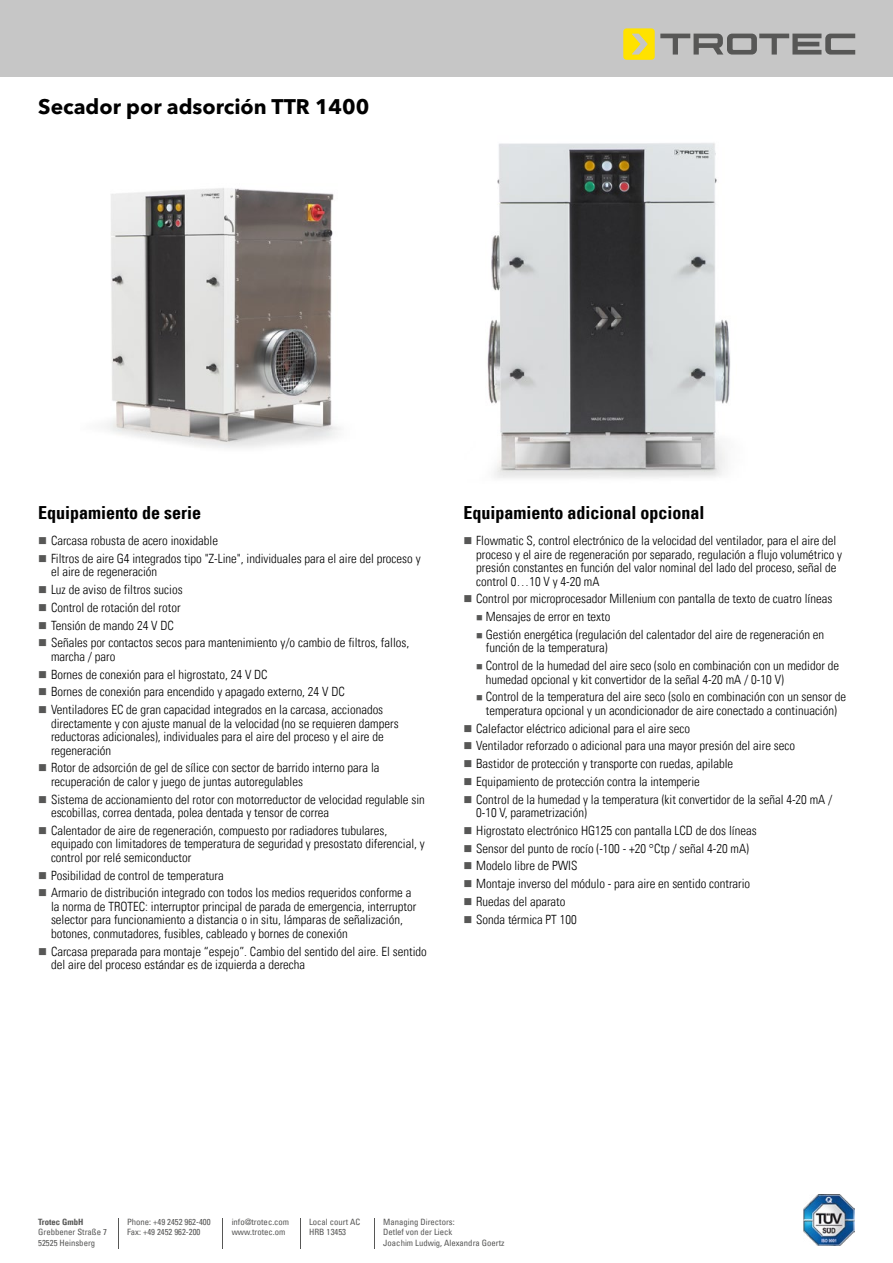
<style>
.page{position:relative;width:893px;height:1263px;background:#fff}
.page>*{position:absolute;margin:0;border:0;box-sizing:border-box;transform-origin:0 0}
.t1{font:700 21px "Avenir Next W1 G";color:#000}
.t2{font:18px "Univers Com 67 Bold Cond";color:#000}
.t3{font:12.75px/13.5px "Univers Com 47 Light Cond";color:#000}
.t4{font:condensed 8.7px/10.5px "Univers Com 57";color:#575756}
.t5{font:8.7px "Univers Com 67 Bold Cond";color:#575756}
.s1{color:#575756}
</style>
<div class="page">
<img style="left:106px;top:188px;width:234px;height:260px">
<img style="left:487px;top:143px;width:244px;height:335px">
<div style="left:0;top:0;width:893px;height:77px;background:#c6c6c6"></div>
<svg style="left:623px;top:28px;width:232px;height:32px"></svg>
<img style="left:803px;top:1194px;width:52px;height:51px">
<hr style="left:374px;top:1218px;width:1px;height:30px;background:#575756">
<hr style="left:222px;top:1218px;width:1px;height:30px;background:#575756">
<hr style="left:118px;top:1218px;width:1px;height:30px;background:#575756">
<hr style="left:300px;top:1218px;width:1px;height:30px;background:#575756">
<h1 class="t1" style="left:38px;top:93px;width:333px">Secador por adsorción TTR 1400</h1>
<h2 class="t2" style="left:38px;top:502px;width:164px">Equipamiento de serie</h2>
<p class="t3" style="left:38px;top:534px;width:181px"><span class="s1">■</span> Carcasa robusta de acero inoxidable</p>
<p class="t3" style="left:51px;top:552px;width:371px;text-indent:-13px"><span class="s1">■</span> Filtros de aire G4 integrados tipo "Z-Line", individuales para el aire del proceso y el aire de regeneración</p>
<p class="t3" style="left:38px;top:583px;width:146px"><span class="s1">■</span> Luz de aviso de filtros sucios</p>
<p class="t3" style="left:38px;top:601px;width:144px"><span class="s1">■</span> Control de rotación del rotor</p>
<p class="t3" style="left:38px;top:618px;width:137px"><span class="s1">■</span> Tensión de mando 24 V DC</p>
<p class="t3" style="left:51px;top:636px;width:360px;text-indent:-13px"><span class="s1">■</span> Señales por contactos secos para mantenimiento y/o cambio de filtros, fallos, marcha / paro</p>
<p class="t3" style="left:38px;top:667px;width:231px"><span class="s1">■</span> Bornes de conexión para el higrostato, 24 V DC</p>
<p class="t3" style="left:38px;top:685px;width:308px"><span class="s1">■</span> Bornes de conexión para encendido y apagado externo, 24 V DC</p>
<p class="t3" style="left:51px;top:703px;width:349px;text-indent:-13px"><span class="s1">■</span> Ventiladores EC de gran capacidad integrados en la carcasa, accionados directamente y con ajuste manual de la velocidad (no se requieren dampers reductoras adicionales), individuales para el aire del proceso y el aire de regeneración</p>
<p class="t3" style="left:51px;top:761px;width:330px;text-indent:-13px"><span class="s1">■</span> Rotor de adsorción de gel de sílice con sector de barrido interno para la recuperación de calor y juego de juntas autoregulables</p>
<p class="t3" style="left:51px;top:792px;width:375px;text-indent:-13px"><span class="s1">■</span> Sistema de accionamiento del rotor con motorreductor de velocidad regulable sin escobillas, correa dentada, polea dentada y tensor de correa</p>
<p class="t3" style="left:51px;top:824px;width:375px;text-indent:-13px"><span class="s1">■</span> Calentador de aire de regeneración, compuesto por radiadores tubulares, equipado con limitadores de temperatura de seguridad y presostato diferencial, y control por relé semiconductor</p>
<p class="t3" style="left:38px;top:868px;width:187px"><span class="s1">■</span> Posibilidad de control de temperatura</p>
<p class="t3" style="left:51px;top:886px;width:367px;text-indent:-13px"><span class="s1">■</span> Armario de distribución integrado con todos los medios requeridos conforme a la norma de TROTEC: interruptor principal de parada de emergencia, interruptor selector para funcionamiento a distancia o in situ, lámparas de señalización, botones, conmutadores, fusibles, cableado y bornes de conexión</p>
<p class="t3" style="left:51px;top:944px;width:377px;text-indent:-13px"><span class="s1">■</span> Carcasa preparada para montaje “espejo”. Cambio del sentido del aire. El sentido del aire del proceso estándar es de izquierda a derecha</p>
<h2 class="t2" style="left:463px;top:502px;width:243px">Equipamiento adicional opcional</h2>
<p class="t3" style="left:476px;top:534px;width:367px;text-indent:-13px"><span class="s1">■</span> Flowmatic S, control electrónico de la velocidad del ventilador, para el aire del proceso y el aire de regeneración por separado, regulación a flujo volumétrico y presión constantes en función del valor nominal del lado del proceso, señal de control 0…10 V y 4-20 mA</p>
<p class="t3" style="left:463px;top:592px;width:370px"><span class="s1">■</span> Control por microprocesador Millenium con pantalla de texto de cuatro líneas</p>
<p class="t3" style="left:476px;top:610px;width:136px"><span class="s1">■</span> Mensajes de error en texto</p>
<p class="t3" style="left:486px;top:628px;width:340px;text-indent:-10px"><span class="s1">■</span> Gestión energética (regulación del calentador del aire de regeneración en función de la temperatura)</p>
<p class="t3" style="left:486px;top:659px;width:355px;text-indent:-10px"><span class="s1">■</span> Control de la humedad del aire seco (solo en combinación con un medidor de humedad opcional y kit convertidor de la señal 4-20 mA / 0-10 V)</p>
<p class="t3" style="left:476px;top:690px;width:371px;text-align:center"><span class="s1">■</span> Control de la temperatura del aire seco (solo en combinación con un sensor de temperatura opcional y un acondicionador de aire conectado a continuación)</p>
<p class="t3" style="left:463px;top:721px;width:228px"><span class="s1">■</span> Calefactor eléctrico adicional para el aire seco</p>
<p class="t3" style="left:463px;top:739px;width:333px"><span class="s1">■</span> Ventilador reforzado o adicional para una mayor presión del aire seco</p>
<p class="t3" style="left:463px;top:757px;width:271px"><span class="s1">■</span> Bastidor de protección y transporte con ruedas, apilable</p>
<p class="t3" style="left:463px;top:775px;width:238px"><span class="s1">■</span> Equipamiento de protección contra la intemperie</p>
<p class="t3" style="left:476px;top:792px;width:358px;text-indent:-13px"><span class="s1">■</span> Control de la humedad y la temperatura (kit convertidor de la señal 4-20 mA /<br>0-10 V, parametrización)</p>
<p class="t3" style="left:463px;top:824px;width:295px"><span class="s1">■</span> Higrostato electrónico HG125 con pantalla LCD de dos líneas</p>
<p class="t3" style="left:463px;top:841px;width:287px"><span class="s1">■</span> Sensor del punto de rocío (-100 - +20 °Ctp / señal 4-20 mA)</p>
<p class="t3" style="left:463px;top:859px;width:115px"><span class="s1">■</span> Modelo libre de PWIS</p>
<p class="t3" style="left:463px;top:877px;width:288px"><span class="s1">■</span> Montaje inverso del módulo - para aire en sentido contrario</p>
<p class="t3" style="left:463px;top:895px;width:103px"><span class="s1">■</span> Ruedas del aparato</p>
<p class="t3" style="left:463px;top:912px;width:115px"><span class="s1">■</span> Sonda térmica PT 100</p>
<p class="t5" style="left:38px;top:1216px;width:47px">Trotec GmbH</p>
<p class="t4" style="left:38px;top:1226px;width:70px">Grebbener Straße 7<br>52525 Heinsberg</p>
<p class="t4" style="left:127px;top:1216px;width:85px">Phone: +49 2452 962-400<br>Fax: +49 2452 962-200</p>
<p class="t4" style="left:309px;top:1216px;width:53px">Local court AC<br>HRB 13453</p>
<p class="t4" style="left:383px;top:1216px;width:123px">Managing Directors:<br>Detlef von der Lieck<br>Joachim Ludwig, Alexandra Goertz</p>
<p class="t4" style="left:232px;top:1216px;width:59px">info@trotec.com www.trotec.om</p>
</div>
